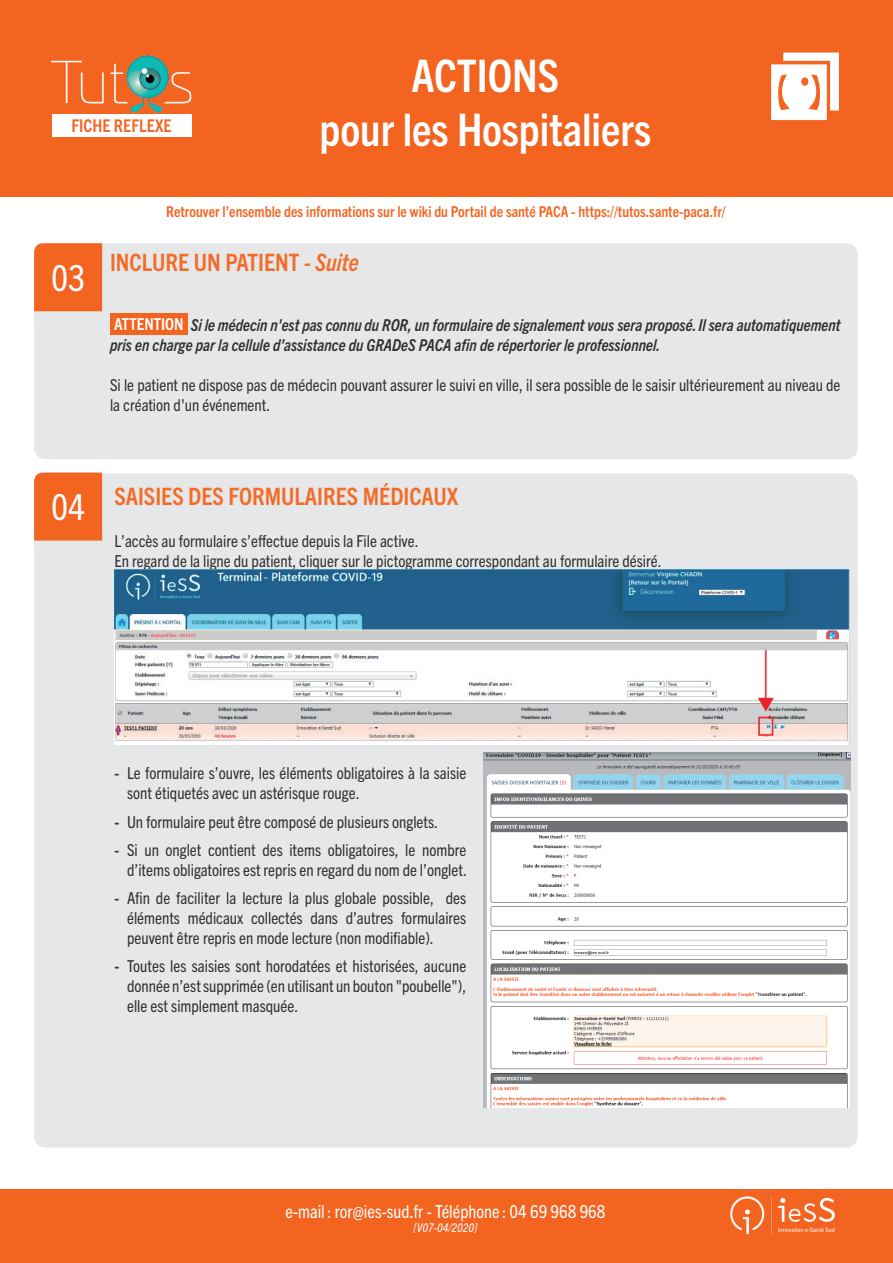
<style>
.page{position:relative;width:893px;height:1263px;background:#fff}
.page>*{position:absolute;margin:0;border:0;box-sizing:border-box;transform-origin:0 0}
.t1{font:700 condensed 45px/54px "Trade Gothic Next LT Pro";color:#fff;text-align:center}
.t2{font:condensed 36px "Trade Gothic Next LT Pro";color:#fff}
.t3{font:700 condensed 24px "Trade Gothic Next LT Pro";color:#f36c28}
.t4{font:condensed 18px "Trade Gothic Next LT Pro";color:#fff}
.t5{font:700 condensed 17.55px "Trade Gothic Next LT Pro";color:#f36421}
.t6{font:condensed 16.5px/19.8px "Trade Gothic Next LT Pro";color:#312f30}
.t7{font:italic 700 condensed 16.5px/19.8px "Trade Gothic Next LT Pro";color:#312f30}
.t8{font:700 condensed 15px "Trade Gothic Next LT Pro";color:#f36421}
.t9{font:italic condensed 12px "Trade Gothic Next LT Pro";color:#fff}
.s1{font-style:italic}
.s2{font-style:normal;color:#fff}
.s3{font-weight:700}
</style>
<div class="page">
<div style="left:0;top:0;width:893px;height:197px;background:#f36421"></div>
<svg style="left:771px;top:53px;width:68px;height:67px"></svg>
<div style="left:0;top:1189px;width:893px;height:74px;background:#f36421"></div>
<img style="left:730px;top:1196px;width:105px;height:39px">
<div style="left:52px;top:114px;width:139px;height:22px;background:#fff"></div>
<img style="left:51px;top:55px;width:141px;height:58px">
<div style="left:34px;top:473px;width:824px;height:675px;background:#e6e7e9;border-radius:11px"></div>
<img style="left:114px;top:570px;width:735px;height:174px">
<div style="left:34px;top:473px;width:68px;height:68px;background:#f36421"></div>
<div style="left:34px;top:243px;width:824px;height:216px;background:#e6e7e9;border-radius:11px"></div>
<div style="left:110px;top:313px;width:78px;height:22px;background:#f36421"></div>
<div style="left:34px;top:243px;width:68px;height:68px;background:#f36421"></div>
<img style="left:483px;top:753px;width:367px;height:354px">
<p class="t5" style="left:71px;top:114px;width:102px">FICHE REFLEXE</p>
<h1 class="t1" style="left:320px;top:46px;width:333px">ACTIONS<br>pour les Hospitaliers</h1>
<h2 class="t2" style="left:51px;top:253px;width:36px">03</h2>
<p class="t8" style="left:166px;top:201px;width:561px">Retrouver l’ensemble des informations sur le wiki du Portail de santé PACA - https://tutos.sante-paca.fr/</p>
<h3 class="t3" style="left:110px;top:245px;width:250px">INCLURE UN PATIENT <span class="s1">- Suite</span></h3>
<p class="t7" style="left:110px;top:315px;width:732px"><span class="s2">ATTENTION</span> Si le médecin n'est pas connu du ROR, un formulaire de signalement vous sera proposé. Il sera automatiquement pris en charge par la cellule d'assistance du GRADeS PACA afin de répertorier le professionnel.</p>
<p class="t6" style="left:110px;top:374px;width:732px">Si le patient ne dispose pas de médecin pouvant assurer le suivi en ville, il sera possible de le saisir ultérieurement au niveau de la création d'un événement.</p>
<h2 class="t2" style="left:51px;top:483px;width:36px">04</h2>
<h3 class="t3" style="left:114px;top:480px;width:346px">SAISIES DES FORMULAIRES MÉDICAUX</h3>
<p class="t6" style="left:114px;top:530px;width:549px">L’accès au formulaire s’effectue depuis la File active.<br>En regard de la ligne du patient, cliquer sur le pictogramme correspondant au formulaire désiré.</p>
<p class="t6" style="left:127px;top:762px;width:341px;text-indent:-13px"><span class="s3">-</span> Le formulaire s’ouvre, les éléments obligatoires à la saisie sont étiquetés avec un astérisque rouge.</p>
<p class="t6" style="left:114px;top:811px;width:325px"><span class="s3">-</span> Un formulaire peut être composé de plusieurs onglets.</p>
<p class="t6" style="left:114px;top:839px;width:354px;text-align:right"><span class="s3">-</span> Si un onglet contient des items obligatoires, le nombre d’items obligatoires est repris en regard du nom de l’onglet.</p>
<p class="t6" style="left:127px;top:887px;width:341px;text-align:justify;text-indent:-13px"><span class="s3">-</span> Afin de faciliter la lecture la plus globale possible, des éléments médicaux collectés dans d’autres formulaires peuvent être repris en mode lecture (non modifiable).</p>
<p class="t6" style="left:127px;top:955px;width:341px;text-align:justify;text-indent:-13px"><span class="s3">-</span> Toutes les saisies sont horodatées et historisées, aucune donnée n’est supprimée (en utilisant un bouton "poubelle"), elle est simplement masquée.</p>
<p class="t4" style="left:286px;top:1199px;width:321px">e-mail : ror@ies-sud.fr - Téléphone : 04 69 968 968</p>
<p class="t9" style="left:414px;top:1220px;width:65px">[V07-04/2020]</p>
</div>
